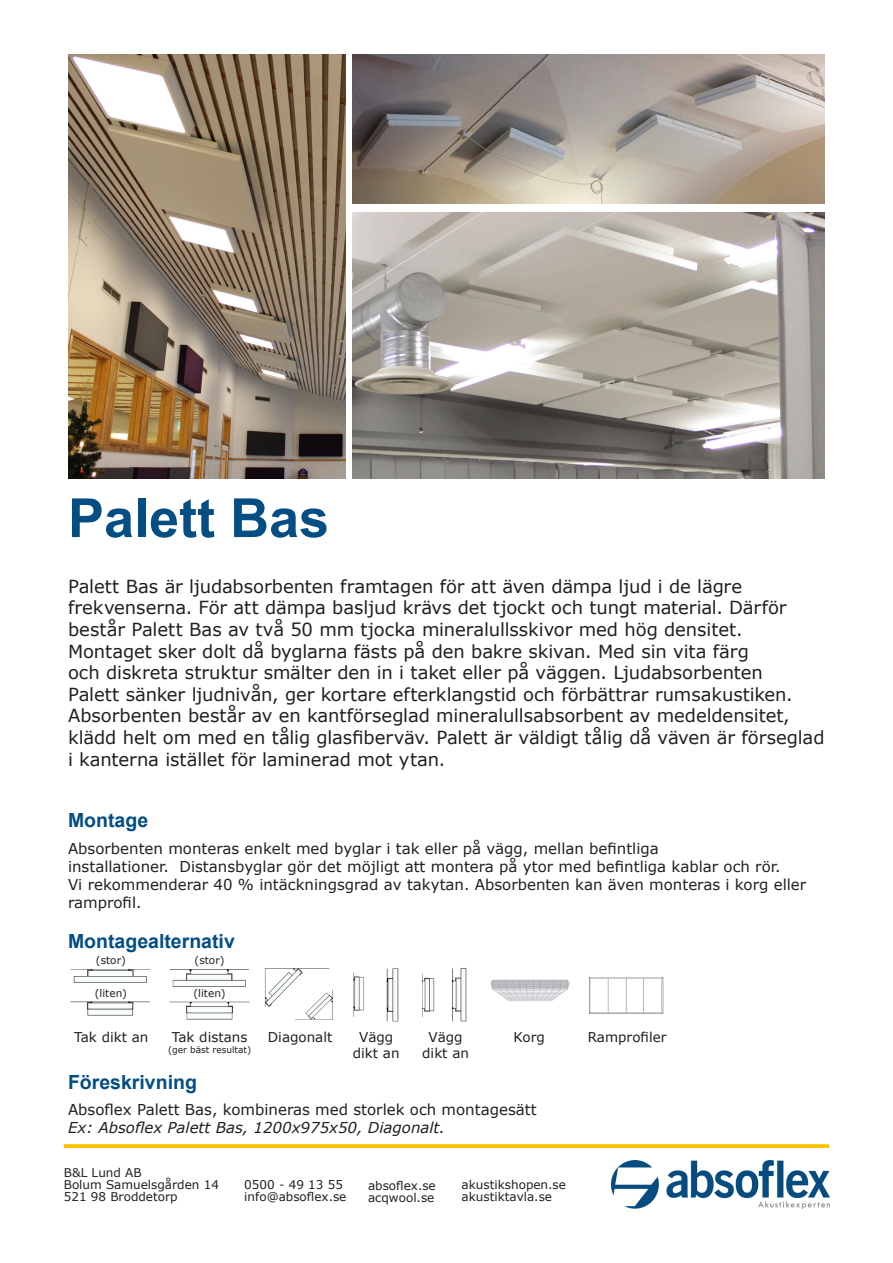
<style>
.page{position:relative;width:893px;height:1263px;background:#fff}
.page>*{position:absolute;margin:0;border:0;box-sizing:border-box;transform-origin:0 0}
.Produktnamn{font:700 54px "Arial";color:#044e84}
.Smårubriker{font:700 19.5px "Arial";color:#044e84}
.Säljtext{font:18px/21.6px "Verdana";letter-spacing:-.005em;color:#231f20}
.Faktatext{font:15px/18px "Verdana";color:#231f20}
.Montagealt_text{font:13.5px/16.2px "Verdana";color:#231f20;text-align:center}
.t1{font:12px/12px "Verdana";color:#231f20}
.t2{font:10.5px "Verdana";color:#231f20}
.Montagealt_text-2{font:9px "Verdana";color:#231f20}
.s1{font-style:italic}
</style>
<div class="page">
<svg style="left:64px;top:1144px;width:765px;height:4px;background:#ffc30f"></svg>
<img style="left:611px;top:1161px;width:218px;height:48px">
<img style="left:490px;top:979px;width:80px;height:23px">
<img style="left:589px;top:977px;width:75px;height:37px">
<img style="left:70px;top:1001px;width:80px;height:15px">
<img style="left:70px;top:969px;width:80px;height:14px">
<img style="left:169px;top:1001px;width:81px;height:19px">
<img style="left:169px;top:969px;width:80px;height:17px">
<img style="left:264px;top:968px;width:66px;height:39px">
<img style="left:295px;top:988px;width:39px;height:32px">
<img style="left:353px;top:972px;width:11px;height:45px">
<img style="left:386px;top:968px;width:13px;height:54px">
<img style="left:422px;top:974px;width:13px;height:44px">
<img style="left:451px;top:968px;width:16px;height:54px">
<img style="left:353px;top:55px;width:472px;height:148px">
<img style="left:68px;top:55px;width:278px;height:424px">
<img style="left:353px;top:213px;width:471px;height:265px">
<p class="Produktnamn" style="left:68px;top:480px;width:263px">Palett Bas</p>
<p class="Säljtext" style="left:68px;top:575px;width:758px">Palett Bas är ljudabsorbenten framtagen för att även dämpa ljud i de lägre frekvenserna. För att dämpa basljud krävs det tjockt och tungt material. Därför består Palett Bas av två 50 mm tjocka mineralullsskivor med hög densitet.<br>Montaget sker dolt då byglarna fästs på den bakre skivan. Med sin vita färg<br>och diskreta struktur smälter den in i taket eller på väggen. Ljudabsorbenten<br>Palett sänker ljudnivån, ger kortare efterklangstid och förbättrar rumsakustiken.<br>Absorbenten består av en kantförseglad mineralullsabsorbent av medeldensitet, klädd helt om med en tålig glasfiberväv. Palett är väldigt tålig då väven är förseglad i kanterna istället för laminerad mot ytan.</p>
<p class="Smårubriker" style="left:68px;top:807px;width:82px">Montage</p>
<p class="Faktatext" style="left:68px;top:839px;width:740px">Absorbenten monteras enkelt med byglar i tak eller på vägg, mellan befintliga<br>installationer. Distansbyglar gör det möjligt att montera på ytor med befintliga kablar och rör.<br>Vi rekommenderar 40 % intäckningsgrad av takytan. Absorbenten kan även monteras i korg eller ramprofil.</p>
<p class="Smårubriker" style="left:68px;top:927px;width:168px">Montagealternativ</p>
<p class="t2" style="left:96px;top:953px;width:31px">(stor)</p>
<p class="t2" style="left:95px;top:986px;width:34px">(liten)</p>
<p class="t2" style="left:195px;top:953px;width:31px">(stor)</p>
<p class="t2" style="left:193px;top:986px;width:34px">(liten)</p>
<p class="Montagealt_text" style="left:268px;top:1029px;width:66px">Diagonalt</p>
<p class="Montagealt_text" style="left:353px;top:1029px;width:48px">Vägg dikt an</p>
<p class="Montagealt_text" style="left:422px;top:1029px;width:48px">Vägg dikt an</p>
<p class="Montagealt_text" style="left:74px;top:1029px;width:76px">Tak dikt an</p>
<p class="Montagealt_text" style="left:514px;top:1029px;width:33px">Korg</p>
<p class="Montagealt_text" style="left:588px;top:1029px;width:80px">Ramprofiler</p>
<p class="Montagealt_text" style="left:172px;top:1029px;width:77px">Tak distans</p>
<p class="Montagealt_text-2" style="left:168px;top:1043px;width:85px">(ger bäst resultat)</p>
<p class="Smårubriker" style="left:68px;top:1068px;width:130px">Föreskrivning</p>
<p class="Faktatext" style="left:68px;top:1100px;width:470px">Absoflex Palett Bas, kombineras med storlek och montagesätt<br><span class="s1">Ex: Absoflex Palett Bas, 1200x975x50, Diagonalt.</span></p>
<p class="t1" style="left:64px;top:1167px;width:157px">B&amp;L Lund AB<br>Bolum Samuelsgården 14<br>521 98 Broddetorp</p>
<p class="t1" style="left:244px;top:1179px;width:104px">0500 - 49 13 55 info@absoflex.se</p>
<p class="t1" style="left:368px;top:1179px;width:69px">absoflex.se acqwool.se</p>
<p class="t1" style="left:462px;top:1178px;width:106px">akustikshopen.se akustiktavla.se</p>
</div>
